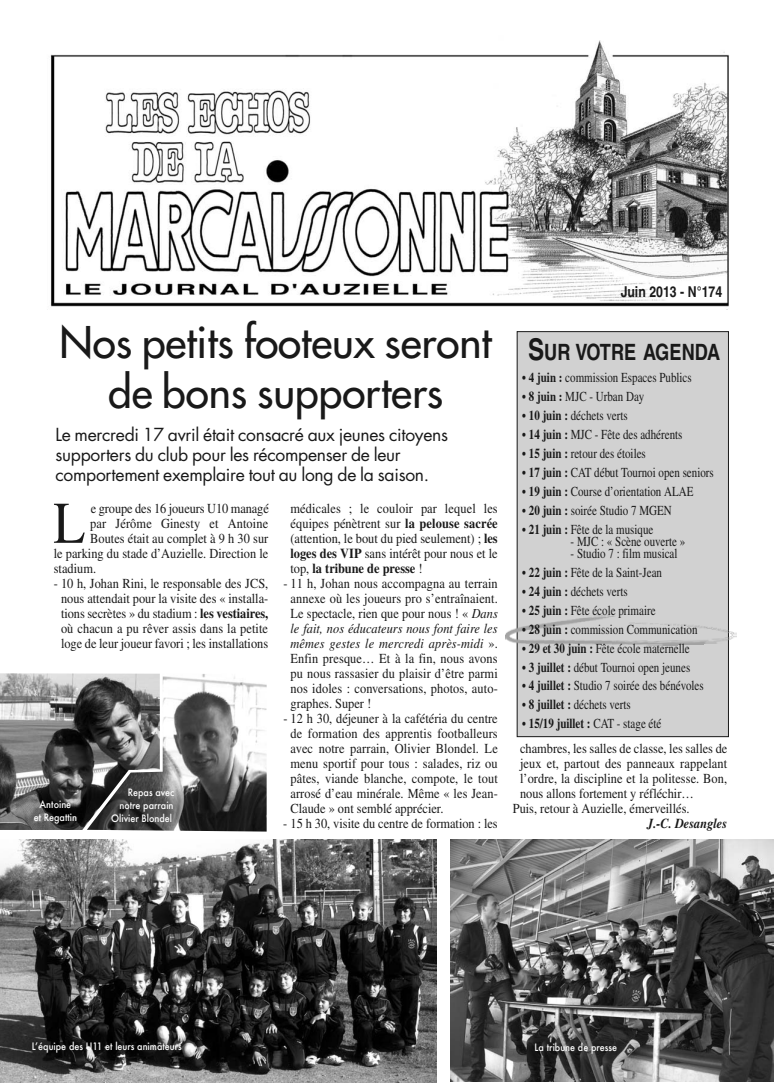
<style>
.page{position:relative;width:780px;height:1088px;background:#fff}
.page>*{position:absolute;margin:0;border:0;box-sizing:border-box;transform-origin:0 0}
.t1{font:59px "Times";color:#191919;scale:.89 1}
.t2{font:42.5px/50px "Futura";color:#191919;text-align:center}
.t3{font:700 condensed 22.5px "Helvetica";color:#191919}
.t4{font:17.5px/20px "Futura";letter-spacing:-.015em;color:#191919}
.t5{font:700 condensed 15px "Helvetica";color:#191919}
.t6{font:13.75px/15px "Times";color:#191919;text-align:justify;scale:.9 1}
.t7{font:13.75px "Times";color:#191919;scale:.8 1}
.t8{font:700 13.75px "Times";color:#191919;scale:.8 1}
.t9{font:italic 700 13.75px "Times";color:#191919;scale:.9 1}
.t10{font:500 10px/12.5px "Futura";color:#fff;text-align:center;scale:.9 1}
.s1{font-weight:700}
.s2{font-style:italic}
.s3{font-size:30px}
.s4{font-weight:400}
</style>
<div class="page">
<img style="left:50px;top:40px;width:679px;height:267px">
<img style="left:0;top:840px;width:436px;height:243px">
<div style="left:517px;top:332px;width:211px;height:404px;background:#d1d1d1"></div>
<div style="left:516px;top:331px;width:213px;height:406px;border:1px solid #191919"></div>
<img style="left:450px;top:839px;width:324px;height:242px">
<img style="left:505px;top:610px;width:231px;height:41px">
<img style="left:0;top:673px;width:160px;height:157px">
<img style="left:87px;top:674px;width:179px;height:157px">
<h2 class="t2" style="left:60px;top:320px;width:433px">Nos petits footeux seront de bons supporters</h2>
<p class="t4" style="left:55px;top:426px;width:394px">Le mercredi 17 avril était consacré aux jeunes citoyens supporters du club pour les récompenser de leur comportement exemplaire tout au long de la saison.</p>
<h1 class="t1" style="left:53px;top:502px;width:37px">L</h1>
<p class="t6" style="left:91px;top:502px;width:199px">e groupe des 16 joueurs U10 managé</p>
<p class="t6" style="left:290px;top:502px;width:232px">médicales ; le couloir par lequel les équipes pénètrent sur <span class="s1">la pelouse sacrée </span>(attention, le bout du pied seulement) ; <span class="s1">les loges des VIP</span> sans intérêt pour nous et le top, <span class="s1">la tribune de presse</span> !</p>
<p class="t6" style="left:290px;top:577px;width:232px;text-indent:-7px">- 11 h, Johan nous accompagna au terrain annexe où les joueurs pro s’entraînaient.<br>Le spectacle, rien que pour nous ! « <span class="s2">Dans le fait, nos éducateurs nous font faire les mêmes gestes le mercredi après-midi</span> ».<br>Enfin presque… Et à la fin, nous avons pu nous rassasier du plaisir d’être parmi nos idoles : conversations, photos, auto&shy;graphes. Super !</p>
<p class="t6" style="left:290px;top:712px;width:232px;text-indent:-7px">- 12 h 30, déjeuner à la cafétéria du centre de formation des apprentis footballeurs avec notre parrain, Olivier Blondel. Le menu sportif pour tous : salades, riz ou pâtes, viande blanche, compote, le tout arrosé d’eau minérale. Même « les Jean-Claude » ont semblé apprécier.</p>
<p class="t6" style="left:283px;top:817px;width:240px">- 15 h 30, visite du centre de formation : les</p>
<p class="t6" style="left:90px;top:517px;width:199px">par Jérôme Ginesty et Antoine</p>
<p class="t6" style="left:90px;top:532px;width:199px">Boutes était au complet à 9 h 30 sur</p>
<p class="t6" style="left:54px;top:547px;width:240px">le parking du stade d’Auzielle. Direction le</p>
<p class="t6" style="left:54px;top:562px;width:48px">stadium.</p>
<p class="t6" style="left:54px;top:577px;width:240px;text-align:center">- 10 h, Johan Rini, le responsable des JCS, nous attendait pour la visite des « installa&shy;tions secrètes » du stadium : <span class="s1">les vestiaires, </span>où chacun a pu rêver assis dans la petite loge de leur joueur favori ; les installations</p>
<p class="t10" style="left:111px;top:786px;width:72px;text-align:right">Repas avec notre parrain<br>Olivier Blondel</p>
<p class="t10" style="left:34px;top:798px;width:50px">Antoine<br>et Regattin</p>
<p class="t5" style="left:620px;top:287px;width:103px">Juin 2013 - N°174</p>
<h3 class="t3" style="left:528px;top:344px;width:194px"><span class="s3">S</span>UR VOTRE AGENDA</h3>
<p class="t7" style="left:522px;top:373px;width:213px"><span class="s1">• 4 juin :</span> commission Espaces Publics</p>
<p class="t7" style="left:522px;top:392px;width:154px"><span class="s1">• 8 juin :</span> MJC - Urban Day</p>
<p class="t7" style="left:522px;top:411px;width:133px"><span class="s1">• 10 juin :</span> déchets verts</p>
<p class="t7" style="left:522px;top:430px;width:202px"><span class="s1">• 14 juin :</span> MJC - Fête des adhérents</p>
<p class="t7" style="left:522px;top:449px;width:156px"><span class="s1">• 15 juin :</span> retour des étoiles</p>
<p class="t7" style="left:522px;top:468px;width:241px"><span class="s1">• 17 juin :</span> CAT début Tournoi open seniors</p>
<p class="t7" style="left:522px;top:487px;width:215px"><span class="s1">• 19 juin :</span> Course d’orientation ALAE</p>
<p class="t7" style="left:522px;top:505px;width:188px"><span class="s1">• 20 juin :</span> soirée Studio 7 MGEN</p>
<p class="t7" style="left:522px;top:524px;width:165px"><span class="s1">• 21 juin :</span> Fête de la musique</p>
<p class="t7" style="left:570px;top:536px;width:145px">- MJC : « Scène ouverte »</p>
<p class="t7" style="left:570px;top:548px;width:135px">- Studio 7 : film musical</p>
<p class="t7" style="left:522px;top:567px;width:176px"><span class="s1">• 22 juin :</span> Fête de la Saint-Jean</p>
<p class="t7" style="left:522px;top:586px;width:133px"><span class="s1">• 24 juin :</span> déchets verts</p>
<p class="t7" style="left:522px;top:605px;width:168px"><span class="s1">• 25 juin :</span> Fête école primaire</p>
<p class="t7" style="left:522px;top:624px;width:220px"><span class="s1">• 28 juin :</span> commission Communication</p>
<p class="t7" style="left:522px;top:643px;width:211px"><span class="s1">• 29 et 30 juin :</span> Fête école maternelle</p>
<p class="t7" style="left:522px;top:662px;width:211px"><span class="s1">• 3 juillet :</span> début Tournoi open jeunes</p>
<p class="t7" style="left:522px;top:681px;width:228px"><span class="s1">• 4 juillet :</span> Studio 7 soirée des bénévoles</p>
<p class="t7" style="left:522px;top:700px;width:137px"><span class="s1">• 8 juillet :</span> déchets verts</p>
<p class="t8" style="left:522px;top:718px;width:175px">• 15/19 juillet : <span class="s4">CAT - stage été</span></p>
<p class="t6" style="left:520px;top:742px;width:232px">chambres, les salles de classe, les salles de</p>
<p class="t6" style="left:520px;top:757px;width:232px">jeux et, partout des panneaux rappelant</p>
<p class="t6" style="left:520px;top:772px;width:232px">l’ordre, la discipline et la politesse. Bon,</p>
<p class="t6" style="left:520px;top:787px;width:195px">nous allons fortement y réfléchir…</p>
<p class="t6" style="left:513px;top:802px;width:198px">Puis, retour à Auzielle, émerveillés.</p>
<p class="t9" style="left:647px;top:818px;width:90px">J.-C. Desangles</p>
<p class="t10" style="left:32px;top:1040px;width:168px">L’équipe des U11 et leurs animateurs</p>
<p class="t10" style="left:534px;top:1041px;width:93px">La tribune de presse</p>
</div>
